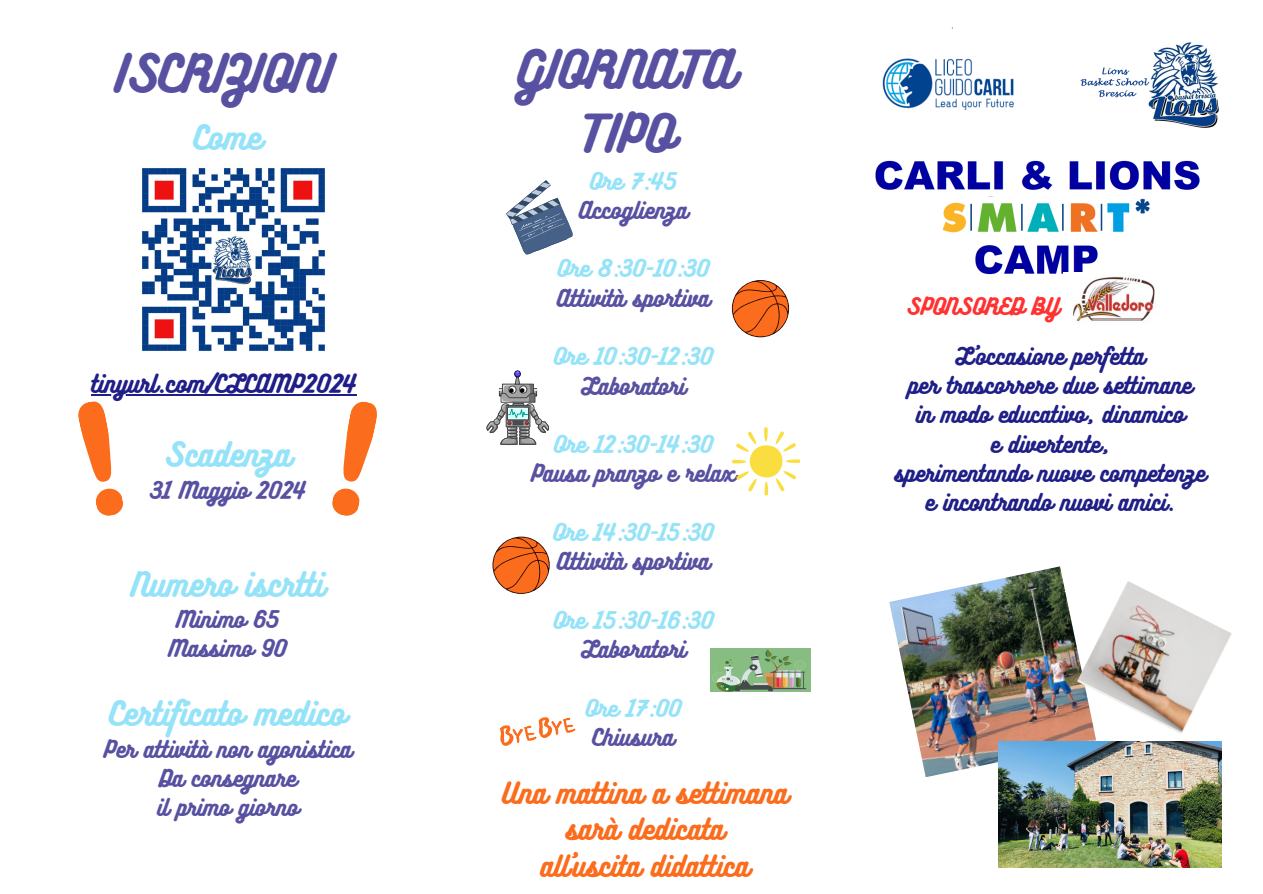
<style>
.page{position:relative;width:1263px;height:894px;background:#fff}
.page>*{position:absolute;margin:0;border:0;box-sizing:border-box;transform-origin:0 0}
.t1{font:46.5px/64.2px "Bukhari Script";color:#5851a1;text-align:center}
.t2{font:30px "Bukhari Script";color:#95e3f8}
.t3{font:26.1px/36px "Bukhari Script";color:#fb6c1d;text-align:center}
.t4{font:22.5px "Bukhari Script";color:#1f1f87}
.t5{font:21px/29.2px "Bukhari Script";color:#5851a1;text-align:center}
.t6{font:21px/29.2px "Bukhari Script";color:#1f1f87;text-align:center}
.t7{font:21px/29.2px "Bukhari Script";color:#95e3f8;text-align:center}
.t8{font:20.7px "Bukhari Script";color:#ff3131}
.s1{color:#95e3f8}
.s2{color:#5851a1}
</style>
<div class="page">
<svg style="left:78px;top:401px;width:45px;height:115px"></svg>
<svg style="left:332px;top:401px;width:45px;height:115px"></svg>
<svg style="left:733px;top:280px;width:55px;height:57px"></svg>
<svg style="left:486px;top:370px;width:63px;height:75px"></svg>
<svg style="left:493px;top:537px;width:56px;height:56px"></svg>
<img style="left:710px;top:648px;width:101px;height:43px">
<svg style="left:732px;top:427px;width:68px;height:68px"></svg>
<svg style="left:506px;top:180px;width:67px;height:74px"></svg>
<svg style="left:500px;top:717px;width:76px;height:29px"></svg>
<img style="left:889px;top:566px;width:207px;height:211px">
<img style="left:999px;top:741px;width:222px;height:126px">
<img style="left:1077px;top:580px;width:155px;height:153px">
<img style="left:1080px;top:42px;width:139px;height:86px">
<img style="left:882px;top:27px;width:132px;height:84px">
<img style="left:875px;top:160px;width:325px;height:115px">
<img style="left:142px;top:168px;width:183px;height:183px">
<img style="left:1063px;top:272px;width:110px;height:51px">
<hr style="left:91px;top:394px;width:265px;height:1px;background:#1f1f87">
<p class="t1" style="left:115px;top:39px;width:219px">ISCRIZIONI</p>
<h3 class="t1" style="left:518px;top:35px;width:218px">GIORNATA<br>TIPO</h3>
<p class="t2" style="left:194px;top:117px;width:70px">Come</p>
<p class="t4" style="left:91px;top:369px;width:267px">tinyurl.com/CLCAMP2024</p>
<h1 class="t2" style="left:165px;top:435px;width:128px">Scadenza</h1>
<h1 class="t5" style="left:150px;top:474px;width:158px">31 Maggio 2024</h1>
<h5 class="t2" style="left:131px;top:564px;width:194px">Numero iscrtti</h5>
<h5 class="t5" style="left:169px;top:603px;width:119px">Minimo 65<br>Massimo 90</h5>
<h5 class="t2" style="left:110px;top:693px;width:238px">Certificato medico</h5>
<h5 class="t5" style="left:104px;top:733px;width:249px">Per attività non agonistica<br>Da consegnare<br>il primo giorno</h5>
<h1 class="t5" style="left:579px;top:165px;width:110px"><span class="s1">Ore 7:45<br></span>Accoglienza</h1>
<h2 class="t5" style="left:557px;top:253px;width:154px;text-align:left"><span class="s1">Ore 8:30-10:30<br></span>Attività sportiva</h2>
<h5 class="t7" style="left:554px;top:340px;width:161px">Ore 10:30-12:30<br><span class="s2">Laboratori</span></h5>
<h2 class="t5" style="left:531px;top:428px;width:206px"><span class="s1">Ore 12:30-14:30<br></span>Pausa pranzo e relax</h2>
<h5 class="t5" style="left:553px;top:516px;width:162px;text-align:left"><span class="s1">Ore 14:30-15:30<br></span>Attività sportiva</h5>
<p class="t7" style="left:553px;top:604px;width:162px">Ore 15:30-16:30<br><span class="s2">Laboratori</span></p>
<h5 class="t7" style="left:585px;top:691px;width:97px">Ore 17:00<br><span class="s2">Chiusura</span></h5>
<p class="t3" style="left:502px;top:774px;width:288px">Una mattina a settimana sarà dedicata<br>all’uscita didattica</p>
<p class="t8" style="left:907px;top:292px;width:154px">SPONSORED BY</p>
<p class="t6" style="left:894px;top:340px;width:313px">L’occasione perfetta<br>per trascorrere due settimane<br>in modo educativo, dinamico<br>e divertente,<br>sperimentando nuove competenze e incontrando nuovi amici.</p>
</div>
